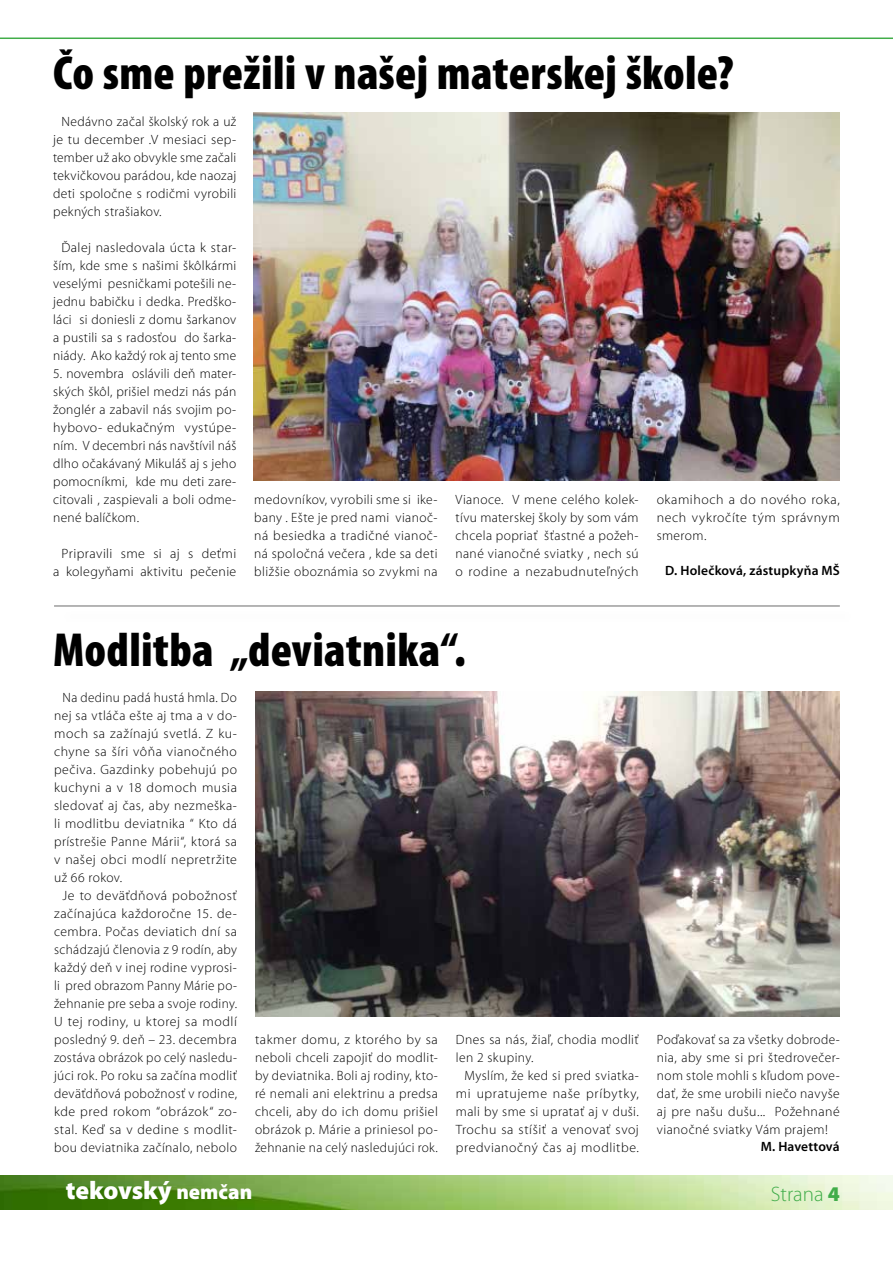
<style>
.page{position:relative;width:893px;height:1263px;background:#fff}
.page>*{position:absolute;margin:0;border:0;box-sizing:border-box;transform-origin:0 0}
.t1{font:900 condensed 48px "Mini Pro";letter-spacing:.005em;color:#000}
.t2{font:900 25.5px "Mini Pro";letter-spacing:-.005em;color:#fff}
.t3{font:300 21px "Mini Pro";color:#41ad49}
.t4{font:300 13.5px/18px "Mini Pro";letter-spacing:.03em;color:#000;text-align:justify}
.t5{font:600 13.5px "Mini Pro";letter-spacing:.015em;color:#000}
.s1{font-size:21px}
.s2{font-weight:900}
</style>
<div class="page">
<img style="left:0;top:1176px;width:893px;height:34px">
<hr style="left:0;top:38px;width:893px;height:1px;background:#41ad49">
<img style="left:253px;top:113px;width:587px;height:367px">
<img style="left:255px;top:691px;width:585px;height:325px">
<hr style="left:54px;top:606px;width:786px;height:1px;background:#000">
<h1 class="t1" style="left:53px;top:46px;width:682px">Čo sme prežili v našej materskej škole?</h1>
<p class="t4" style="left:53px;top:113px;width:185px;text-indent:9px">Nedávno začal školský rok a už je tu december .V mesiaci sep&shy;tember už ako obvykle sme začali tekvičkovou parádou, kde naozaj deti spoločne s rodičmi vyrobili pekných strašiakov.</p>
<p class="t4" style="left:53px;top:239px;width:185px;text-indent:9px">Ďalej nasledovala úcta k star&shy;ším, kde sme s našimi škôlkármi veselými pesničkami potešili ne&shy;jednu babičku i dedka. Predško&shy;láci si doniesli z domu šarkanov a pustili sa s radosťou do šarka&shy;niády. Ako každý rok aj tento sme</p>
<p class="t4" style="left:53px;top:365px;width:185px">5. novembra oslávili deň mater&shy;ských škôl, prišiel medzi nás pán žonglér a zabavil nás svojim po&shy;hybovo- edukačným vystúpe&shy;ním. V decembri nás navštívil náš dlho očakávaný Mikuláš aj s jeho pomocníkmi, kde mu deti zare&shy;citovali , zaspievali a boli odme&shy;nené balíčkom.</p>
<p class="t4" style="left:53px;top:545px;width:185px;text-align:right">Pripravili sme si aj s deťmi a kolegyňami aktivitu pečenie</p>
<p class="t4" style="left:254px;top:491px;width:185px">medovníkov, vyrobili sme si ike&shy;bany . Ešte je pred nami vianoč&shy;ná besiedka a tradičné vianoč&shy;ná spoločná večera , kde sa deti bližšie oboznámia so zvykmi na</p>
<p class="t4" style="left:455px;top:491px;width:185px">Vianoce. V mene celého kolek&shy;tívu materskej školy by som vám chcela popriať šťastné a požeh&shy;nané vianočné sviatky , nech sú o rodine a nezabudnuteľných</p>
<p class="t4" style="left:657px;top:491px;width:185px">okamihoch a do nového roka, nech vykročíte tým správnym smerom.</p>
<p class="t5" style="left:665px;top:563px;width:176px">D. Holečková, zástupkyňa MŠ</p>
<h1 class="t1" style="left:53px;top:624px;width:414px">Modlitba „deviatnika“.</h1>
<p class="t4" style="left:54px;top:689px;width:184px;text-indent:9px">Na dedinu padá hustá hmla. Do nej sa vtláča ešte aj tma a v do&shy;moch sa zažínajú svetlá. Z ku&shy;chyne sa šíri vôňa vianočného pečiva. Gazdinky pobehujú po kuchyni a v 18 domoch musia sledovať aj čas, aby nezmeška&shy;li modlitbu deviatnika “ Kto dá prístrešie Panne Márii“, ktorá sa v našej obci modlí nepretržite už 66 rokov.</p>
<p class="t4" style="left:54px;top:887px;width:184px;text-indent:9px">Je to deväťdňová pobožnosť začínajúca každoročne 15. de&shy;cembra. Počas deviatich dní sa schádzajú členovia z 9 rodín, aby každý deň v inej rodine vyprosi&shy;li pred obrazom Panny Márie po&shy;žehnanie pre seba a svoje rodiny.<br>U tej rodiny, u ktorej sa modlí posledný 9. deň – 23. decembra zostáva obrázok po celý nasledu&shy;júci rok. Po roku sa začína modliť deväťdňová pobožnosť v rodine, kde pred rokom “obrázok“ zo&shy;stal. Keď sa v dedine s modlit&shy;bou deviatnika začínalo, nebolo</p>
<p class="t4" style="left:255px;top:1031px;width:184px">takmer domu, z ktorého by sa neboli chceli zapojiť do modlit&shy;by deviatnika. Boli aj rodiny, kto&shy;ré nemali ani elektrinu a predsa chceli, aby do ich domu prišiel obrázok p. Márie a priniesol po&shy;žehnanie na celý nasledujúci rok.</p>
<p class="t4" style="left:456px;top:1031px;width:184px">Dnes sa nás, žiaľ, chodia modliť len 2 skupiny.</p>
<p class="t4" style="left:456px;top:1067px;width:184px;text-indent:9px">Myslím, že ked si pred sviatka&shy;mi upratujeme naše príbytky, mali by sme si upratať aj v duši.<br>Trochu sa stíšiť a venovať svoj predvianočný čas aj modlitbe.</p>
<p class="t4" style="left:657px;top:1031px;width:184px">Poďakovať sa za všetky dobrode&shy;nia, aby sme si pri štedrovečer&shy;nom stole mohli s kľudom pove&shy;dať, že sme urobili niečo navyše aj pre našu dušu... Požehnané vianočné sviatky Vám prajem!</p>
<p class="t5" style="left:761px;top:1138px;width:81px">M. Havettová</p>
<h2 class="t2" style="left:66px;top:1176px;width:188px">tekovský <span class="s1">nemčan</span></h2>
<h3 class="t3" style="left:771px;top:1182px;width:70px">Strana <span class="s2">4</span></h3>
</div>
